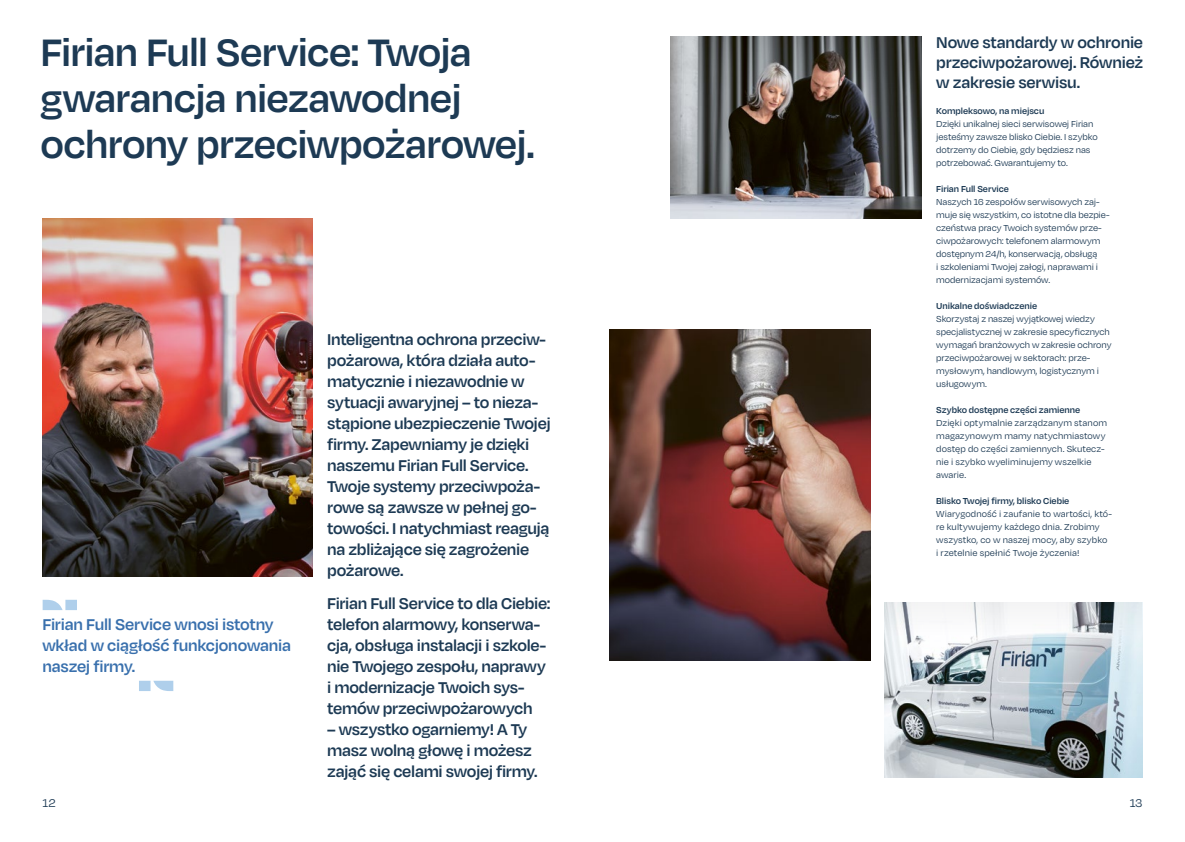
<style>
.page{position:relative;width:1185px;height:842px;background:#fff}
.page>*{position:absolute;margin:0;border:0;box-sizing:border-box;transform-origin:0 0}
.t1{font:600 44px/46px "Degular";letter-spacing:-.02em;color:#1d3a54}
.t2{font:600 18px/21px "Degular";letter-spacing:-.02em;color:#1d3a54}
.t3{font:600 18px/21px "Degular";letter-spacing:-.015em;color:#3970ad}
.t4{font:13px "Degular";color:#1d3a54}
.t5{font:10px/13px "Degular";color:#1d3a54}
.t6{font:600 10px "Degular";letter-spacing:-.005em;color:#1d3a54}
</style>
<div class="page">
<img style="left:43px;top:218px;width:269px;height:359px">
<img style="left:609px;top:330px;width:261px;height:330px">
<img style="left:671px;top:37px;width:251px;height:181px">
<img style="left:884px;top:647px;width:258px;height:130px">
<svg style="left:884px;top:603px;width:258px;height:44px"></svg>
<svg style="left:43px;top:600px;width:34px;height:10px"></svg>
<svg style="left:139px;top:681px;width:34px;height:10px"></svg>
<h1 class="t1" style="left:40px;top:27px;width:496px">Firian Full Service: Twoja gwarancja niezawodnej ochrony przeciwpożarowej.</h1>
<h2 class="t3" style="left:42px;top:613px;width:250px">Firian Full Service wnosi istotny wkład w ciągłość funkcjonowania naszej firmy.</h2>
<p class="t2" style="left:327px;top:328px;width:225px">Inteligentna ochrona przeciw&shy;pożarowa, która działa auto&shy;matycznie i niezawodnie w sytuacji awaryjnej – to nieza&shy;stąpione ubezpieczenie Twojej firmy. Zapewniamy je dzięki naszemu Firian Full Service.<br>Twoje systemy przeciwpoża&shy;rowe są zawsze w pełnej go&shy;towości. I natychmiast reagują na zbliżające się zagrożenie pożarowe.</p>
<h2 class="t2" style="left:327px;top:592px;width:225px">Firian Full Service to dla Ciebie: telefon alarmowy, konserwa&shy;cja, obsługa instalacji i szkole&shy;nie Twojego zespołu, naprawy i modernizacje Twoich sys&shy;temów przeciwpożarowych</h2>
<h2 class="t2" style="left:327px;top:718px;width:212px">– wszystko ogarniemy! A Ty masz wolną głowę i możesz zająć się celami swojej firmy.</h2>
<h2 class="t2" style="left:936px;top:32px;width:209px;line-height:20px;text-align:justify">Nowe standardy w ochronie przeciwpożarowej. Również w zakresie serwisu.</h2>
<p class="t6" style="left:936px;top:105px;width:110px">Kompleksowo, na miejscu</p>
<p class="t5" style="left:936px;top:117px;width:163px">Dzięki unikalnej sieci serwisowej Firian jesteśmy zawsze blisko Ciebie. I szybko dotrzemy do Ciebie, gdy będziesz nas potrzebować. Gwarantujemy to.</p>
<p class="t6" style="left:936px;top:183px;width:74px">Firian Full Service</p>
<p class="t5" style="left:936px;top:195px;width:175px">Naszych 16 zespołów serwisowych zaj&shy;muje się wszystkim, co istotne dla bezpie&shy;czeństwa pracy Twoich systemów prze&shy;ciwpożarowych: telefonem alarmowym dostępnym 24/h, konserwacją, obsługą<br>i szkoleniami Twojej załogi, naprawami i modernizacjami systemów.</p>
<p class="t6" style="left:936px;top:300px;width:102px">Unikalne doświadczenie</p>
<p class="t5" style="left:936px;top:312px;width:177px">Skorzystaj z naszej wyjątkowej wiedzy specjalistycznej w zakresie specyficznych wymagań branżowych w zakresie ochrony przeciwpożarowej w sektorach: prze&shy;mysłowym, handlowym, logistycznym i usługowym.</p>
<p class="t6" style="left:936px;top:404px;width:146px">Szybko dostępne części zamienne</p>
<p class="t5" style="left:936px;top:416px;width:172px">Dzięki optymalnie zarządzanym stanom magazynowym mamy natychmiastowy dostęp do części zamiennych. Skutecz&shy;nie i szybko wyeliminujemy wszelkie awarie.</p>
<p class="t6" style="left:936px;top:495px;width:135px">Blisko Twojej firmy, blisko Ciebie</p>
<p class="t5" style="left:936px;top:507px;width:177px">Wiarygodność i zaufanie to wartości, któ&shy;re kultywujemy każdego dnia. Zrobimy wszystko, co w naszej mocy, aby szybko i rzetelnie spełnić Twoje życzenia!</p>
<h3 class="t4" style="left:43px;top:795px;width:15px">12</h3>
<h3 class="t4" style="left:1130px;top:795px;width:14px">13</h3>
</div>
